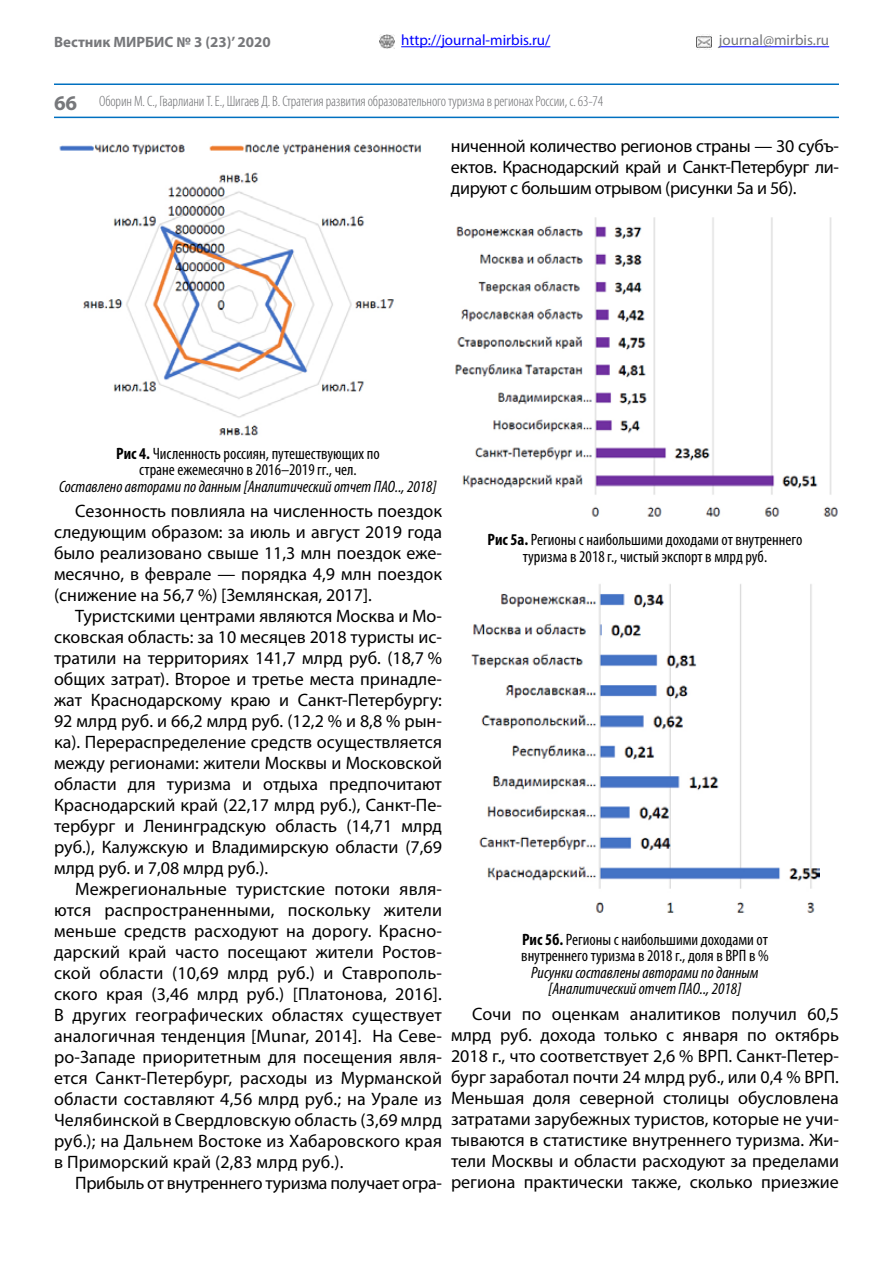
<style>
.page{position:relative;width:893px;height:1263px;background:#fff}
.page>*{position:absolute;margin:0;border:0;box-sizing:border-box;transform-origin:0 0}
.t1{font:700 21px "Myriad Pro";color:#77787b}
.t2{font:18px/21px "Myriad Pro";color:#000;text-align:justify}
.t3{font:18px "Myriad Pro";letter-spacing:-.02em;color:#000}
.t4{font:condensed 16.5px/16.5px "Myriad Pro";color:#000;text-align:center}
.t5{font:italic condensed 16.5px/16.5px "Myriad Pro";color:#000;text-align:center}
.t6{font:300 condensed 15px "Myriad Pro";letter-spacing:-.01em;color:#6d6e71}
.t7{font:15px "Myriad Pro";color:#00f}
.t8{font:700 15px "Myriad Pro";color:#77787b}
.t9{font:15px "Myriad Pro";color:#77787b}
.s1{font-weight:700}
</style>
<div class="page">
<hr style="left:719px;top:46px;width:110px;height:1px;background:#00f">
<hr style="left:54px;top:117px;width:785px;height:1px;background:#0070c0">
<img style="left:380px;top:34px;width:14px;height:15px">
<img style="left:696px;top:34px;width:16px;height:15px">
<hr style="left:401px;top:46px;width:149px;height:1px;background:#00f">
<hr style="left:54px;top:83px;width:785px;height:2px;background:#0070c0">
<img style="left:59px;top:144px;width:363px;height:292px">
<img style="left:455px;top:217px;width:383px;height:300px">
<img style="left:471px;top:584px;width:349px;height:329px">
<p class="t8" style="left:54px;top:32px;width:218px">Вестник МИРБИС № 3 (23)’ 2020</p>
<p class="t9" style="left:719px;top:31px;width:112px">journal@mirbis.ru</p>
<p class="t7" style="left:401px;top:31px;width:151px">http://journal-mirbis.ru/</p>
<p class="t1" style="left:54px;top:89px;width:25px">66</p>
<p class="t6" style="left:99px;top:92px;width:506px">Оборин М. С., Гварлиани Т. Е., Шигаев Д. В. Стратегия развития образовательного туризма в регионах России, c. 63-74</p>
<p class="t2" style="left:451px;top:135px;width:389px">ниченной количество регионов страны — 30 субъ&shy;ектов. Краснодарский край и Санкт-Петербург ли&shy;дируют с большим отрывом (рисунки 5а и 5б).</p>
<p class="t4" style="left:116px;top:445px;width:265px"><span class="s1">Рис 4.</span> Численность россиян, путешествующих по стране ежемесячно в 2016–2019 гг., чел.</p>
<p class="t5" style="left:59px;top:478px;width:379px">Составлено авторами по данным [Аналитический отчет ПАО.., 2018]</p>
<p class="t2" style="left:54px;top:500px;width:389px;text-indent:21px">Сезонность повлияла на численность поездок следующим образом: за июль и август 2019 года было реализовано свыше 11,3 млн поездок еже&shy;месячно, в феврале — порядка 4,9 млн поездок (снижение на 56,7 %) [Землянская, 2017].</p>
<p class="t2" style="left:54px;top:605px;width:389px;text-indent:21px">Туристскими центрами являются Москва и Мо&shy;сковская область: за 10 месяцев 2018 туристы ис&shy;тратили на территориях 141,7 млрд руб. (18,7 % общих затрат). Второе и третье места принадле&shy;жат Краснодарскому краю и Санкт-Петербургу:<br>92 млрд руб. и 66,2 млрд руб. (12,2 % и 8,8 % рын&shy;ка). Перераспределение средств осуществляется между регионами: жители Москвы и Московской области для туризма и отдыха предпочитают Краснодарский край (22,17 млрд руб.), Санкт-Пе&shy;тербург и Ленинградскую область (14,71 млрд руб.), Калужскую и Владимирскую области (7,69 млрд руб. и 7,08 млрд руб.).</p>
<p class="t2" style="left:54px;top:878px;width:389px;text-indent:21px">Межрегиональные туристские потоки явля&shy;ются распространенными, поскольку жители меньше средств расходуют на дорогу. Красно&shy;дарский край часто посещают жители Ростов&shy;ской области (10,69 млрд руб.) и Ставрополь&shy;ского края (3,46 млрд руб.) [Платонова, 2016].<br>В других географических областях существует аналогичная тенденция [Munar, 2014]. На Севе&shy;ро-Западе приоритетным для посещения явля&shy;ется Санкт-Петербург, расходы из Мурманской области составляют 4,56 млрд руб.; на Урале из Челябинской в Свердловскую область (3,69 млрд руб.); на Дальнем Востоке из Хабаровского края в Приморский край (2,83 млрд руб.).</p>
<p class="t3" style="left:75px;top:1172px;width:368px">Прибыль от внутреннего туризма получает огра-</p>
<p class="t4" style="left:488px;top:531px;width:316px"><span class="s1">Рис 5а.</span> Регионы с наибольшими доходами от внутреннего туризма в 2018 г., чистый экспорт в млрд руб.</p>
<p class="t4" style="left:521px;top:931px;width:249px;text-align:left"><span class="s1">Рис 5б.</span> Регионы с наибольшими доходами от внутреннего туризма в 2018 г., доля в ВРП в %</p>
<p class="t5" style="left:531px;top:964px;width:229px">Рисунки составлены авторами по данным [Аналитический отчет ПАО.., 2018]</p>
<p class="t2" style="left:451px;top:1003px;width:389px;text-indent:21px">Сочи по оценкам аналитиков получил 60,5 млрд руб. дохода только с января по октябрь 2018 г., что соответствует 2,6 % ВРП. Санкт-Петер&shy;бург заработал почти 24 млрд руб., или 0,4 % ВРП.<br>Меньшая доля северной столицы обусловлена затратами зарубежных туристов, которые не учи&shy;тываются в статистике внутреннего туризма. Жи&shy;тели Москвы и области расходуют за пределами региона практически также, сколько приезжие</p>
</div>
